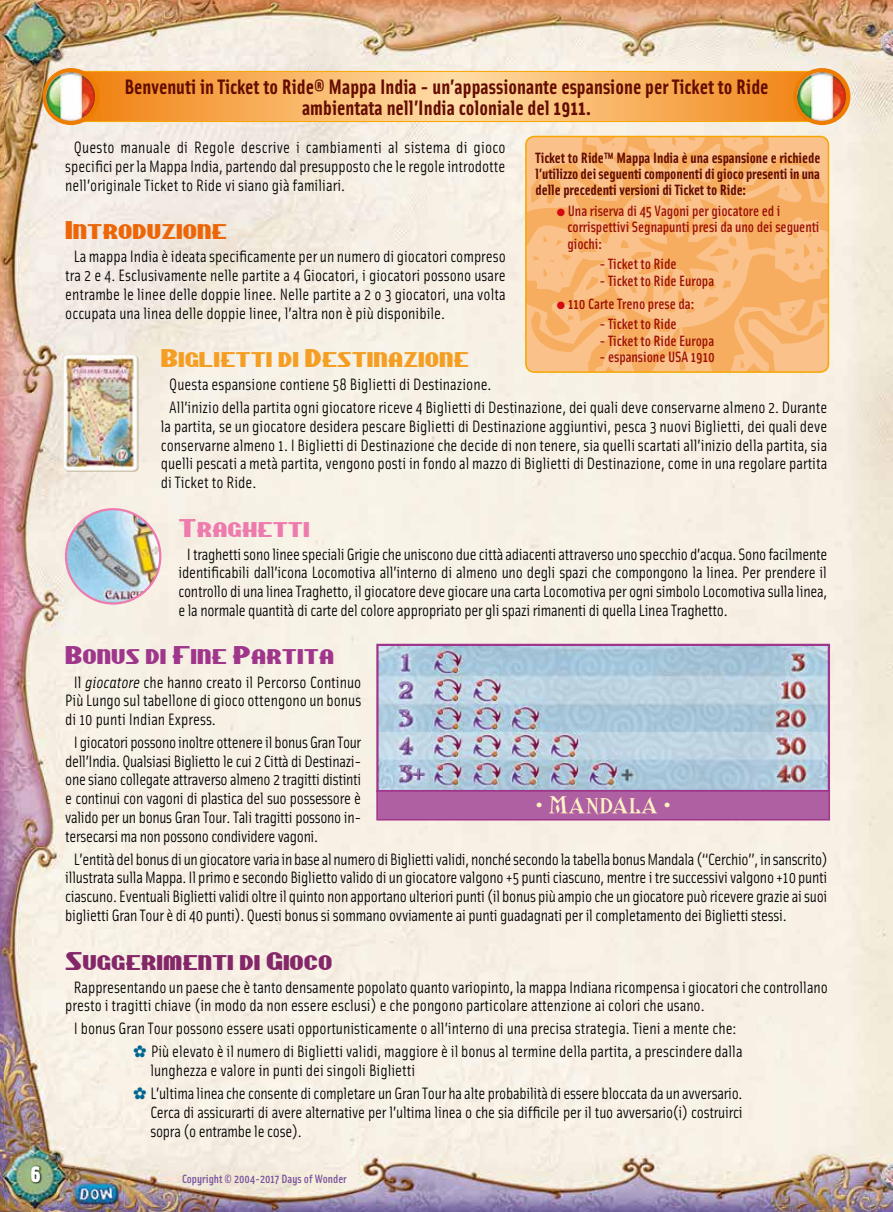
<style>
.page{position:relative;width:893px;height:1212px;background:#fff}
.page>*{position:absolute;margin:0;border:0;box-sizing:border-box;transform-origin:0 0}
.t1{font:900 22.5px "Solex OT";color:#fff}
.t2{font:21.6px "Chippewa Falls NF";color:#f59e24;scale:1.18 1}
.t3{font:21.6px "Chippewa Falls NF";color:#842768;scale:1.18 1}
.t4{font:21.6px "Chippewa Falls NF";color:#9f368b;scale:1.18 1}
.t5{font:21.6px "Chippewa Falls NF";color:#ec6608;scale:1.18 1}
.t6{font:21.6px "Chippewa Falls NF";color:#ee7bae;scale:1.18 1}
.t7{font:700 21px/21px "Solex OT";color:#640c00;text-align:center}
.t8{font:20.25px "Shangri La NF Small Caps";color:#fff5c5}
.t9{font:16.5px/18.8px "Solex OT";color:#000;text-align:justify}
.t10{font:500 15px/16.5px "Solex OT";letter-spacing:-.005em;color:#9c1006}
.t11{font:700 15px/15.8px "Solex OT";letter-spacing:-.005em;color:#640c00;text-align:justify}
.t12{font:500 12px "Solex OT";color:#78509c}
.s1{color:#d20a11}
.s2{font-style:italic}
</style>
<div class="page">
<img style="left:0;top:0;width:893px;height:1212px">
<svg style="left:30px;top:1164px;width:13px;height:20px"></svg>
<svg style="left:88px;top:73px;width:717px;height:47px;background:#f8b160"></svg>
<div style="left:70px;top:71px;width:761px;height:51px;border:1px solid #f7a600;border-radius:13px"></div>
<div style="left:43px;top:68px;width:57px;height:57px;background:#ef7d00;border-radius:50%"></div>
<img style="left:46px;top:72px;width:49px;height:49px;border-radius:24px">
<div style="left:793px;top:68px;width:57px;height:57px;background:#ef7d00;border-radius:50%"></div>
<img style="left:797px;top:72px;width:49px;height:49px;border-radius:24px">
<img style="left:526px;top:137px;width:302px;height:235px">
<div style="left:525px;top:136px;width:304px;height:237px;border:2px solid #f7a600;border-radius:9px"></div>
<img style="left:66px;top:509px;width:94px;height:94px;border-radius:47px">
<div style="left:65px;top:508px;width:96px;height:97px;border:2px solid #ee7bae;border-radius:50%"></div>
<img style="left:379px;top:647px;width:448px;height:142px">
<div style="left:376px;top:644px;width:454px;height:148px;border:2px solid #9f368b"></div>
<div style="left:377px;top:791px;width:452px;height:29px;background:#af60a2"></div>
<div style="left:376px;top:790px;width:454px;height:30px;border:2px solid #9f368b"></div>
<div style="left:64px;top:355px;width:75px;height:117px;background:#d7cebc;border-radius:4px"></div>
<img style="left:65px;top:356px;width:70px;height:113px">
<div style="left:63px;top:354px;width:74px;height:117px;border:1px solid #ece6d8;border-radius:4px"></div>
<svg style="left:134px;top:1045px;width:12px;height:12px"></svg>
<svg style="left:134px;top:1087px;width:12px;height:12px"></svg>
<p class="t7" style="left:124px;top:76px;width:646px">Benvenuti in Ticket to Ride® Mappa India - un’appassionante espansione per Ticket to Ride ambientata nell’India coloniale del 1911.</p>
<p class="t11" style="left:536px;top:149px;width:286px">Ticket to Ride™ Mappa India è una espansione e richiede l’utilizzo dei seguenti componenti di gioco presenti in una delle precedenti versioni di Ticket to Ride:</p>
<p class="t10" style="left:567px;top:201px;width:254px;text-indent:-11px"><span class="s1">●</span> Una riserva di 45 Vagoni per giocatore ed i corrispettivi Segnapunti presi da uno dei seguenti giochi:</p>
<p class="t10" style="left:599px;top:255px;width:79px">- Ticket to Ride</p>
<p class="t10" style="left:599px;top:272px;width:116px">- Ticket to Ride Europa</p>
<p class="t10" style="left:557px;top:295px;width:139px"><span class="s1">●</span> 110 Carte Treno prese da:</p>
<p class="t10" style="left:599px;top:315px;width:79px">- Ticket to Ride</p>
<p class="t10" style="left:599px;top:332px;width:116px">- Ticket to Ride Europa</p>
<p class="t10" style="left:599px;top:348px;width:117px">- espansione USA 1910</p>
<p class="t9" style="left:65px;top:138px;width:442px;text-indent:8px">Questo manuale di Regole descrive i cambiamenti al sistema di gioco specifici per la Mappa India, partendo dal presupposto che le regole introdotte nell’originale Ticket to Ride vi siano già familiari.</p>
<h2 class="t5" style="left:65px;top:215px;width:138px">Introduzione</h2>
<p class="t9" style="left:65px;top:247px;width:442px;text-indent:8px">La mappa India è ideata specificamente per un numero di giocatori compreso tra 2 e 4. Esclusivamente nelle partite a 4 Giocatori, i giocatori possono usare entrambe le linee delle doppie linee. Nelle partite a 2 o 3 giocatori, una volta occupata una linea delle doppie linee, l’altra non è più disponibile.</p>
<h2 class="t2" style="left:161px;top:343px;width:263px">Biglietti di Destinazione</h2>
<p class="t9" style="left:169px;top:372px;width:660px;line-height:23px">Questa espansione contiene 58 Biglietti di Destinazione.<br>All’inizio della partita ogni giocatore riceve 4 Biglietti di Destinazione, dei quali deve conservarne almeno 2. Durante</p>
<p class="t9" style="left:161px;top:416px;width:668px">la partita, se un giocatore desidera pescare Biglietti di Destinazione aggiuntivi, pesca 3 nuovi Biglietti, dei quali deve conservarne almeno 1. I Biglietti di Destinazione che decide di non tenere, sia quelli scartati all’inizio della partita, sia quelli pescati a metà partita, vengono posti in fondo al mazzo di Biglietti di Destinazione, come in una regolare partita di Ticket to Ride.</p>
<h2 class="t6" style="left:178px;top:512px;width:113px">Traghetti</h2>
<p class="t9" style="left:178px;top:544px;width:650px;text-indent:8px">I traghetti sono linee speciali Grigie che uniscono due città adiacenti attraverso uno specchio d’acqua. Sono facilmente identificabili dall’icona Locomotiva all’interno di almeno uno degli spazi che compongono la linea. Per prendere il controllo di una linea Traghetto, il giocatore deve giocare una carta Locomotiva per ogni simbolo Locomotiva sulla linea, e la normale quantità di carte del colore appropriato per gli spazi rimanenti di quella Linea Traghetto.</p>
<h2 class="t4" style="left:65px;top:640px;width:229px">Bonus di Fine Partita</h2>
<p class="t9" style="left:65px;top:672px;width:298px;text-indent:8px">Il <span class="s2">giocatore</span> che hanno creato il Percorso Continuo Più Lungo sul tabellone di gioco ottengono un bonus di 10 punti Indian Express.</p>
<p class="t9" style="left:65px;top:732px;width:298px;text-indent:8px">I giocatori possono inoltre ottenere il bonus Gran Tour dell’India. Qualsiasi Biglietto le cui 2 Città di Destinazi&shy;one siano collegate attraverso almeno 2 tragitti distinti e continui con vagoni di plastica del suo possessore è valido per un bonus Gran Tour. Tali tragitti possono in&shy;tersecarsi ma non possono condividere vagoni.</p>
<p class="t9" style="left:65px;top:849px;width:764px;text-indent:8px">L’entità del bonus di un giocatore varia in base al numero di Biglietti validi, nonché secondo la tabella bonus Mandala (“Cerchio”, in sanscrito) illustrata sulla Mappa. Il primo e secondo Biglietto valido di un giocatore valgono +5 punti ciascuno, mentre i tre successivi valgono +10 punti ciascuno. Eventuali Biglietti validi oltre il quinto non apportano ulteriori punti (il bonus più ampio che un giocatore può ricevere grazie ai suoi biglietti Gran Tour è di 40 punti). Questi bonus si sommano ovviamente ai punti guadagnati per il completamento dei Biglietti stessi.</p>
<h2 class="t3" style="left:65px;top:945px;width:228px">Suggerimenti di Gioco</h2>
<p class="t9" style="left:65px;top:977px;width:764px;text-indent:8px">Rappresentando un paese che è tanto densamente popolato quanto variopinto, la mappa Indiana ricompensa i giocatori che controllano presto i tragitti chiave (in modo da non essere esclusi) e che pongono particolare attenzione ai colori che usano.</p>
<p class="t9" style="left:151px;top:1016px;width:593px;line-height:23px;text-indent:-77px">I bonus Gran Tour possono essere usati opportunisticamente o all’interno di una precisa strategia. Tieni a mente che:<br>Più elevato è il numero di Biglietti validi, maggiore è il bonus al termine della partita, a prescindere dalla</p>
<p class="t9" style="left:150px;top:1058px;width:594px;line-height:23px">lunghezza e valore in punti dei singoli Biglietti<br>L’ultima linea che consente di completare un Gran Tour ha alte probabilità di essere bloccata da un avversario.</p>
<p class="t9" style="left:150px;top:1102px;width:594px">Cerca di assicurarti di avere alternative per l’ultima linea o che sia difficile per il tuo avversario(i) costruirci sopra (o entrambe le cose).</p>
<p class="t8" style="left:537px;top:790px;width:134px">• MANDALA •</p>
<h1 class="t1" style="left:30px;top:1158px;width:12px">6</h1>
<p class="t12" style="left:182px;top:1171px;width:166px">Copyright © 2004-2017 Days of Wonder</p>
</div>
